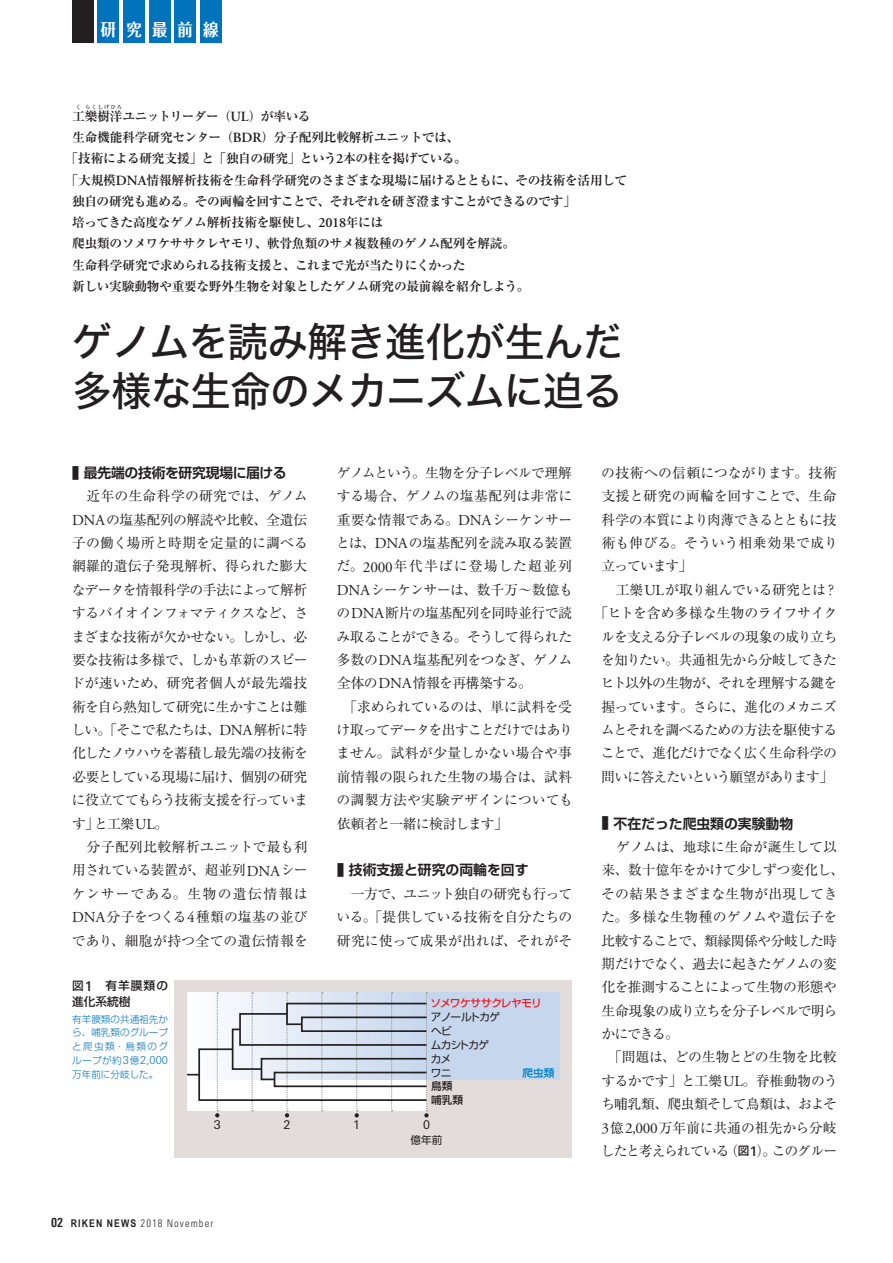
<style>
.page{position:relative;width:893px;height:1263px;background:#fff}
.page>*{position:absolute;margin:0;border:0;box-sizing:border-box;transform-origin:0 0}
.t1{font:40.35px/48.9px "Hira Kaku Std W5";letter-spacing:-.025em;color:#231f20}
.t2{font:700 16.95px "Folk Pro";color:#fff;scale:.9 1}
.t3{font:13.8px/23.4px "Ryumin Pr 6";letter-spacing:-.03em;color:#231f20}
.t4{font:13.8px "Ryumin Pr 6";letter-spacing:.01em;color:#231f20}
.t5{font:13.8px "Ryumin Pr 6";letter-spacing:-.06em;color:#231f20}
.t6{font:13.8px "Ryumin Pr 6";letter-spacing:-.05em;color:#231f20}
.t7{font:13.8px "Ryumin Pr 6";letter-spacing:-.055em;color:#231f20}
.t8{font:700 13.8px "Shin Go Pr 6 De";color:#231f20}
.t9{font:13.8px "Ryumin Pr 6";letter-spacing:-.005em;color:#231f20}
.t10{font:13.8px "Ryumin Pr 6";letter-spacing:-.07em;color:#231f20}
.t11{font:700 13.8px "Shin Go Pr 6 De";letter-spacing:-.025em;color:#231f20}
.t12{font:700 12.75px "Ryumin Pr 6";letter-spacing:-.03em;color:#231f20}
.t13{font:12px "Linotype Univers Basic";color:#231f20}
.t14{font:500 11.7px/15.9px "Shin Go Pr 6";letter-spacing:.04em;color:#231f20}
.t15{font:300 condensed 10.65px "Linotype Univers";letter-spacing:.1em;color:#231f20}
.t16{font:10.65px/13.8px "Shin Go Pr 6";letter-spacing:-.065em;color:#231f20}
.t17{font:500 10.65px "Shin Go Pr 6";letter-spacing:-.045em;color:#ee1d23}
.t18{font:500 10.65px/13.8px "Shin Go Pr 6";color:#231f20}
.t19{font:500 10.65px "Shin Go Pr 6";color:#007ec5}
.t20{font:300 9.6px/13.8px "Shin Go Pr 6";color:#0073bc;text-align:justify}
.t21{font:700 5.25px "Ryumin Pr 6";letter-spacing:.185em;color:#231f20}
.s1{font-family:"Adobe Garamond Pro";font-weight:600;font-size:14.1px}
.s2{font-size:15.9px}
.s3{font-family:"Adobe Garamond Pro";font-size:15.15px}
.s4{font-family:"Linotype Univers Basic";font-size:13.35px}
.s5{font-family:"Linotype Univers Basic";font-size:10.95px}
.s6{font-weight:700;font-size:12.75px}
.s7{font-family:"Arial Narrow";font-weight:700;font-stretch:normal}
.s8{font-family:"Shin Go Pr 6";font-weight:500;font-size:11.7px}
.s9{font-family:"Linotype Univers Basic";font-weight:500;font-size:13.35px}
</style>
<div class="page">
<div style="left:174px;top:980px;width:398px;height:178px;background:#e2ddda"></div>
<div style="left:187px;top:993px;width:372px;height:86px;background:#c6d6ed"></div>
<svg style="left:187px;top:992px;width:242px;height:125px"></svg>
<div style="left:98px;top:0;width:21px;height:43px;background:#0073bc"></div>
<div style="left:123px;top:0;width:22px;height:43px;background:#0073bc"></div>
<div style="left:149px;top:0;width:21px;height:43px;background:#0073bc"></div>
<div style="left:174px;top:0;width:22px;height:43px;background:#0073bc"></div>
<div style="left:200px;top:0;width:21px;height:43px;background:#0073bc"></div>
<div style="left:72px;top:0;width:22px;height:43px;background:#231f20"></div>
<p class="t2" style="left:101px;top:15px;width:132px">研 究 最 前 線</p>
<p class="t21" style="left:76px;top:103px;width:7px">く</p>
<p class="t21" style="left:85px;top:103px;width:38px">らくしげひろ</p>
<p class="t12" style="left:72px;top:127px;width:388px">生命機能科学研究センター（<span class="s1">BDR</span>）分子配列比較解析ユニットでは、</p>
<p class="t12" style="left:66px;top:148px;width:403px">「技術による研究支援」と「独自の研究」という<span class="s1">2</span>本の柱を掲げている。</p>
<p class="t12" style="left:66px;top:170px;width:563px">「大規模<span class="s1">DNA</span>情報解析技術を生命科学研究のさまざまな現場に届けるとともに、その技術を活用して</p>
<p class="t12" style="left:72px;top:191px;width:505px">独自の研究も進める。その両輪を回すことで、それぞれを研ぎ澄ますことができるのです」</p>
<p class="t12" style="left:72px;top:212px;width:312px">培ってきた高度なゲノム解析技術を駆使し、<span class="s1">2018</span>年には</p>
<p class="t12" style="left:72px;top:233px;width:444px">爬虫類のソメワケササクレヤモリ、軟骨魚類のサメ複数種のゲノム配列を解読。</p>
<p class="t12" style="left:72px;top:255px;width:395px">生命科学研究で求められる技術支援と、これまで光が当たりにくかった</p>
<p class="t12" style="left:72px;top:276px;width:459px">新しい実験動物や重要な野外生物を対象としたゲノム研究の最前線を紹介しよう。</p>
<h1 class="t1" style="left:72px;top:317px;width:553px">ゲノムを読み解き進化が生んだ多様な生命のメカニズムに迫る</h1>
<p class="t12" style="left:72px;top:106px;width:240px">工樂樹洋ユニットリーダー（<span class="s1">UL</span>）が率いる</p>
<p class="t11" style="left:72px;top:461px;width:216px"><span class="s2">■</span> 最先端の技術を研究現場に届ける</p>
<p class="t3" style="left:71px;top:484px;width:239px">　近年の生命科学の研究では、ゲノム<br><span class="s3">DNA</span>の塩基配列の解読や比較、全遺伝子の働く場所と時期を定量的に調べる網羅的遺伝子発現解析、得られた膨大なデータを情報科学の手法によって解析するバイオインフォマティクスなど、さまざまな技術が欠かせない。しかし、必要な技術は多様で、しかも革新のスピードが速いため、研究者個人が最先端技術を自ら熟知して研究に生かすことは難しい。「そこで私たちは、<span class="s3">DNA</span>解析に特化したノウハウを蓄積し最先端の技術を必要としている現場に届け、個別の研究に役立ててもらう技術支援を行っています」と工樂<span class="s3">UL</span>。<br>　分子配列比較解析ユニットで最も利用されている装置が、超並列<span class="s3">DNA</span>シーケンサーである。生物の遺伝情報は<br><span class="s3">DNA</span>分子をつくる<span class="s3">4</span>種類の塩基の並びであり、細胞が持つ全ての遺伝情報を</p>
<p class="t3" style="left:336px;top:460px;width:239px">ゲノムという。生物を分子レベルで理解する場合、ゲノムの塩基配列は非常に重要な情報である。<span class="s3">DNA</span>シーケンサーとは、<span class="s3">DNA</span>の塩基配列を読み取る装置だ。<span class="s3">2000</span>年代半ばに登場した超並列<br><span class="s3">DNA</span>シーケンサーは、数千万～数億もの<span class="s3">DNA</span>断片の塩基配列を同時並行で読み取ることができる。そうして得られた多数の<span class="s3">DNA</span>塩基配列をつなぎ、ゲノム全体の<span class="s3">DNA</span>情報を再構築する。<br>　「求められているのは、単に試料を受け取ってデータを出すことだけではありません。試料が少量しかない場合や事前情報の限られた生物の場合は、試料の調製方法や実験デザインについても依頼者と一緒に検討します」</p>
<p class="t8" style="left:337px;top:859px;width:193px"><span class="s2">■</span> 技術支援と研究の両輪を回す</p>
<p class="t3" style="left:337px;top:881px;width:237px;text-align:justify">　一方で、ユニット独自の研究も行っている。「提供している技術を自分たちの研究に使って成果が出れば、それがそ</p>
<p class="t14" style="left:72px;top:977px;width:97px">図<span class="s4">1</span>　有羊膜類の進化系統樹</p>
<p class="t20" style="left:72px;top:1011px;width:97px">有羊膜類の共通祖先から、哺乳類のグループと爬虫類・鳥類のグループが約<span class="s5">3</span>億<span class="s5">2,000</span>万年前に分岐した。</p>
<p class="t16" style="left:431px;top:1009px;width:71px">アノールトカゲヘビ<br>ムカシトカゲカメ<br>ワニ</p>
<p class="t17" style="left:430px;top:994px;width:113px">ソメワケササクレヤモリ</p>
<p class="t19" style="left:522px;top:1064px;width:33px">爬虫類</p>
<p class="t18" style="left:431px;top:1079px;width:33px">鳥類哺乳類</p>
<p class="t13" style="left:214px;top:1118px;width:8px">3</p>
<p class="t13" style="left:284px;top:1118px;width:8px">2</p>
<p class="t13" style="left:353px;top:1118px;width:8px">1</p>
<p class="t13" style="left:423px;top:1118px;width:8px">0</p>
<p class="t16" style="left:411px;top:1132px;width:33px">億年前</p>
<p class="t15" style="left:51px;top:1217px;width:164px"><span class="s6">02</span> <span class="s7">RIKEN NEWS</span> 2018 November</p>
<p class="t4" style="left:601px;top:462px;width:237px">の技術への信頼につながります。技術</p>
<p class="t4" style="left:601px;top:485px;width:237px">支援と研究の両輪を回すことで、生命</p>
<p class="t5" style="left:602px;top:509px;width:237px">科学の本質により肉薄できるとともに技</p>
<p class="t4" style="left:602px;top:532px;width:238px">術も伸びる。そういう相乗効果で成り</p>
<p class="t3" style="left:601px;top:554px;width:93px">立っています」</p>
<p class="t3" style="left:602px;top:577px;width:238px">　工樂<span class="s3">UL</span>が取り組んでいる研究とは？</p>
<p class="t9" style="left:594px;top:602px;width:245px">「ヒトを含め多様な生物のライフサイク</p>
<p class="t6" style="left:601px;top:625px;width:238px">ルを支える分子レベルの現象の成り立ち</p>
<p class="t7" style="left:601px;top:649px;width:238px">を知りたい。共通祖先から分岐してきた</p>
<p class="t7" style="left:601px;top:672px;width:238px">ヒト以外の生物が、それを理解する鍵を</p>
<p class="t5" style="left:602px;top:696px;width:237px">握っています。さらに、進化のメカニズ</p>
<p class="t6" style="left:601px;top:719px;width:238px">ムとそれを調べるための方法を駆使する</p>
<p class="t3" style="left:601px;top:741px;width:238px">ことで、進化だけでなく広く生命科学の</p>
<p class="t10" style="left:601px;top:766px;width:234px">問いに答えたいという願望があります」</p>
<p class="t8" style="left:602px;top:812px;width:193px"><span class="s2">■</span> 不在だった爬虫類の実験動物</p>
<p class="t3" style="left:601px;top:834px;width:245px">　ゲノムは、地球に生命が誕生して以来、数十億年をかけて少しずつ変化し、その結果さまざまな生物が出現してきた。多様な生物種のゲノムや遺伝子を比較することで、類縁関係や分岐した時期だけでなく、過去に起きたゲノムの変化を推測することによって生物の形態や生命現象の成り立ちを分子レベルで明らかにできる。<br>　「問題は、どの生物とどの生物を比較するかです」と工樂<span class="s3">UL</span>。脊椎動物のうち哺乳類、爬虫類そして鳥類は、およそ<br><span class="s3">3</span>億<span class="s3">2,000</span>万年前に共通の祖先から分岐したと考えられている（<span class="s8">図</span><span class="s9">1</span>）。このグルー</p>
</div>
